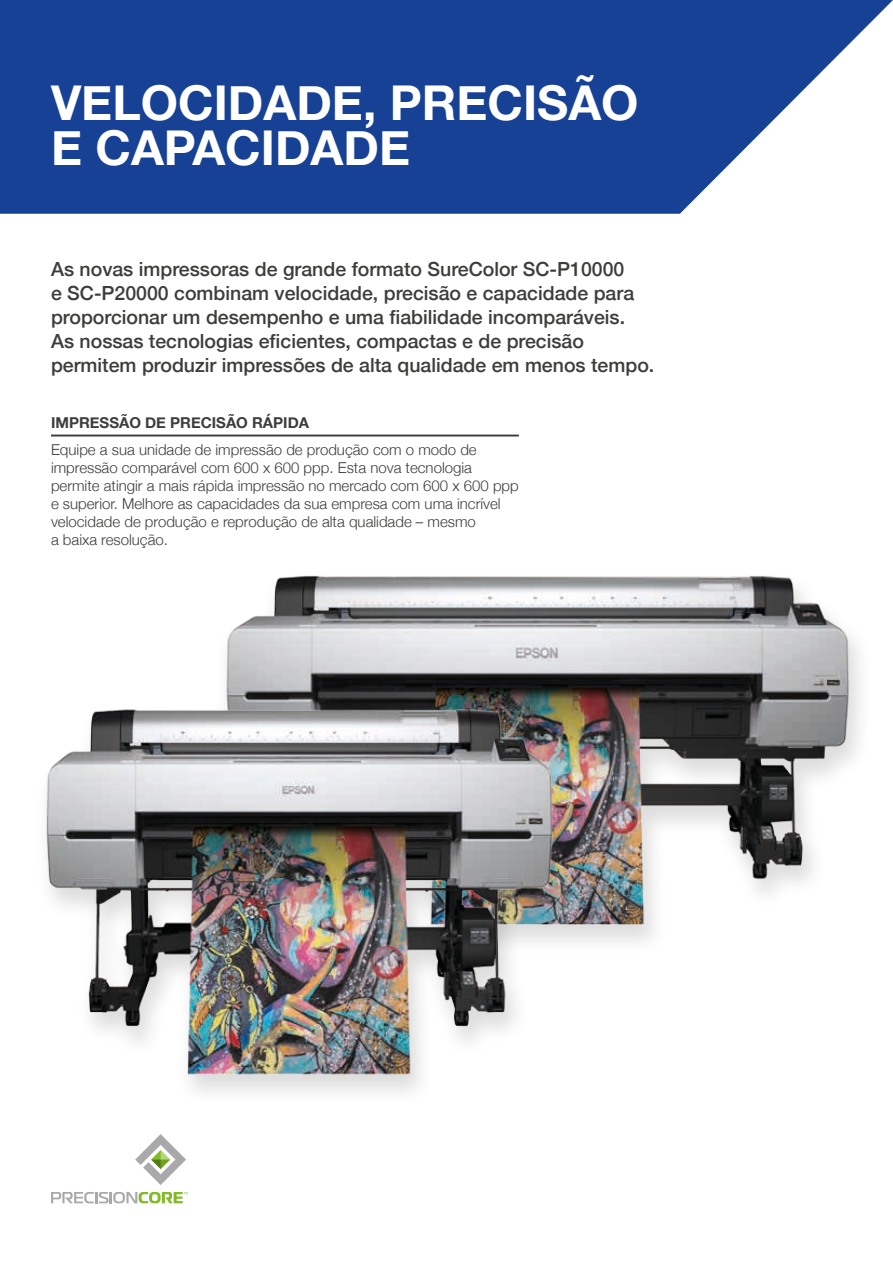
<style>
.page{position:relative;width:893px;height:1263px;background:#fff}
.page>*{position:absolute;margin:0;border:0;box-sizing:border-box;transform-origin:0 0}
.t1{font:700 48px/45px "Helvetica Neue";color:#fff}
.t2{font:500 19.5px/24px "Helvetica Neue";color:#3d3d3c}
.t3{font:300 15px/18px "Helvetica Neue";color:#3d3d3c}
.t4{font:700 15px "Helvetica Neue";color:#3d3d3c}
</style>
<div class="page">
<svg style="left:0;top:0;width:893px;height:214px;fill:#164194"></svg>
<hr style="left:51px;top:435px;width:468px;height:1px;background:#3d3d3c">
<svg style="left:51px;top:1192px;width:137px;height:11px"></svg>
<svg style="left:147px;top:1171px;width:28px;height:14px"></svg>
<img style="left:723px;top:575px;width:137px;height:319px">
<img style="left:46px;top:575px;width:677px;height:596px">
<h1 class="t1" style="left:51px;top:81px;width:589px">VELOCIDADE, PRECISÃO<br>E CAPACIDADE</h1>
<p class="t2" style="left:51px;top:255px;width:605px">As novas impressoras de grande formato SureColor SC-P10000<br>e SC-P20000 combinam velocidade, precisão e capacidade para proporcionar um desempenho e uma fiabilidade incomparáveis.<br>As nossas tecnologias eficientes, compactas e de precisão permitem produzir impressões de alta qualidade em menos tempo.</p>
<p class="t4" style="left:51px;top:411px;width:260px">IMPRESSÃO DE PRECISÃO RÁPIDA</p>
<p class="t3" style="left:51px;top:439px;width:469px">Equipe a sua unidade de impressão de produção com o modo de impressão comparável com 600 x 600 ppp. Esta nova tecnologia permite atingir a mais rápida impressão no mercado com 600 x 600 ppp e superior. Melhore as capacidades da sua empresa com uma incrível velocidade de produção e reprodução de alta qualidade – mesmo<br>a baixa resolução.</p>
</div>
